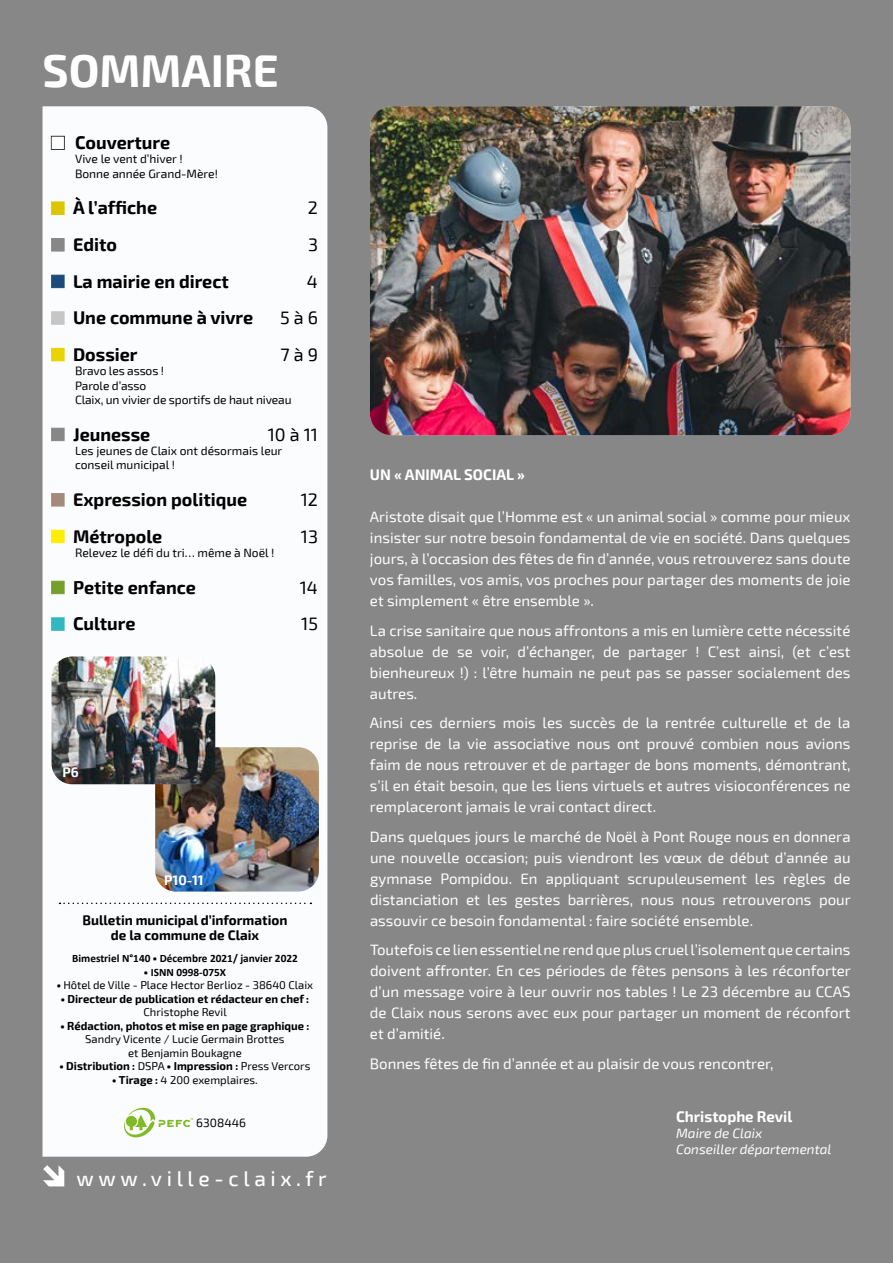
<style>
.page{position:relative;width:893px;height:1263px;background:#878787}
.page>*{position:absolute;margin:0;border:0;box-sizing:border-box;transform-origin:0 0}
.t1{font:700 45px "Exo 2";color:#fff}
.t2{font:500 21px "Exo 2";letter-spacing:.22em;color:#fff}
.t3{font:700 18px "Exo 2";color:#000}
.t4{font:18px "Exo 2";color:#000}
.t5{font:15px/21px "Exo 2";color:#fff;text-align:justify}
.t6{font:700 15px "Exo 2";color:#fff}
.t7{font:700 13.5px/15px "Exo 2";color:#000;text-align:center}
.t8{font:italic 13.5px/16.2px "Exo 2";color:#fff}
.t9{font:700 13.5px "Exo 2";color:#fff}
.t10{font:12px/14.4px "Exo 2";color:#000}
.t11{font:11.25px/13.5px "Exo 2";color:#000;text-align:center}
.t12{font:700 11.25px/13.5px "Exo 2";color:#000;text-align:center}
.t13{font:700 11.25px "Calibri";color:#000}
.s1{color:#ddc600}
.s2{color:#878787}
.s3{color:#1b4a7b}
.s4{color:#c6c6c6}
.s5{color:#ead400}
.s6{color:#a48a7a}
.s7{color:#ffed00}
.s8{color:#76a02b}
.s9{color:#30b7c0}
.s10{font-family:"Exo 2";font-weight:900}
.s11{font-weight:900}
.s12{font-weight:400}
.s13{font-weight:700}
</style>
<div class="page">
<img style="left:370px;top:106px;width:480px;height:329px">
<div style="left:43px;top:106px;width:284px;height:1051px;background:#fbfcfe"></div>
<svg style="left:43px;top:1165px;width:21px;height:21px"></svg>
<svg style="left:60px;top:902px;width:251px;height:2px"></svg>
<svg style="left:124px;top:1108px;width:69px;height:29px;background:#dcebc8"></svg>
<img style="left:155px;top:747px;width:164px;height:144px">
<img style="left:52px;top:656px;width:163px;height:128px">
<h1 class="t1" style="left:43px;top:44px;width:238px">SOMMAIRE</h1>
<p class="t3" style="left:51px;top:132px;width:121px">■ Couverture</p>
<p class="t10" style="left:75px;top:152px;width:144px">Vive le vent d’hiver !<br>Bonne année Grand-Mère!</p>
<p class="t3" style="left:51px;top:197px;width:108px"><span class="s1">■</span> À l’affiche</p>
<p class="t4" style="left:308px;top:198px;width:12px">2</p>
<p class="t3" style="left:51px;top:234px;width:68px"><span class="s2">■</span> Edito</p>
<p class="t4" style="left:308px;top:234px;width:12px">3</p>
<p class="t3" style="left:51px;top:271px;width:179px"><span class="s3">■</span> La mairie en direct</p>
<p class="t4" style="left:307px;top:271px;width:13px">4</p>
<p class="t3" style="left:51px;top:307px;width:204px"><span class="s4">■</span> Une commune à vivre</p>
<p class="t4" style="left:280px;top:307px;width:39px">5 à 6</p>
<p class="t3" style="left:51px;top:344px;width:88px"><span class="s5">■</span> Dossier</p>
<p class="t4" style="left:281px;top:344px;width:39px">7 à 9</p>
<p class="t10" style="left:75px;top:364px;width:218px">Bravo les assos !<br>Parole d’asso<br>Claix, un vivier de sportifs de haut niveau</p>
<p class="t3" style="left:51px;top:424px;width:101px"><span class="s2">■</span> Jeunesse</p>
<p class="t4" style="left:268px;top:424px;width:52px">10 à 11</p>
<p class="t10" style="left:75px;top:444px;width:209px">Les jeunes de Claix ont désormais leur conseil municipal !</p>
<p class="t3" style="left:51px;top:489px;width:198px"><span class="s6">■</span> Expression politique</p>
<p class="t4" style="left:301px;top:489px;width:19px">12</p>
<p class="t3" style="left:51px;top:526px;width:113px"><span class="s7">■</span> Métropole</p>
<p class="t4" style="left:301px;top:526px;width:19px">13</p>
<p class="t10" style="left:75px;top:546px;width:201px">Relevez le défi du tri… même à Noël !</p>
<p class="t3" style="left:51px;top:577px;width:147px"><span class="s8">■</span> Petite enfance</p>
<p class="t4" style="left:300px;top:577px;width:20px">14</p>
<p class="t3" style="left:51px;top:613px;width:86px"><span class="s9">■</span> Culture</p>
<p class="t4" style="left:301px;top:613px;width:18px">15</p>
<p class="t9" style="left:63px;top:764px;width:18px">P6</p>
<p class="t9" style="left:164px;top:872px;width:41px">P10-11</p>
<p class="t7" style="left:83px;top:913px;width:206px">Bulletin municipal d’information de la commune de Claix</p>
<p class="t13" style="left:72px;top:951px;width:227px">Bimestriel N°140 <span class="s10">•</span> Décembre 2021/ janvier 2022</p>
<p class="t13" style="left:144px;top:965px;width:84px"><span class="s10">•</span> ISNN 0998-075X</p>
<p class="t11" style="left:57px;top:979px;width:258px"><span class="s11">•</span> Hôtel de Ville - Place Hector Berlioz - 38640 Claix</p>
<p class="t12" style="left:61px;top:992px;width:250px"><span class="s11">•</span> Directeur de publication et rédacteur en chef :<br><span class="s12">Christophe Revil</span></p>
<p class="t11" style="left:60px;top:1019px;width:250px"><span class="s11">•</span> <span class="s13">Rédaction, photos et mise en page graphique :<br></span>Sandry Vicente / Lucie Germain Brottes<br>et Benjamin Boukagne</p>
<p class="t12" style="left:59px;top:1060px;width:252px"><span class="s11">•</span> Distribution : <span class="s12">DSPA</span> <span class="s11">•</span> Impression : <span class="s12">Press Vercors</span></p>
<p class="t11" style="left:112px;top:1073px;width:147px"><span class="s11">•</span> <span class="s13">Tirage :</span> 4 200 exemplaires.</p>
<p class="t10" style="left:196px;top:1116px;width:51px">6308446</p>
<h2 class="t2" style="left:77px;top:1167px;width:252px">www.ville-claix.fr</h2>
<p class="t6" style="left:370px;top:466px;width:156px">UN « ANIMAL SOCIAL »</p>
<p class="t5" style="left:370px;top:507px;width:482px">Aristote disait que l’Homme est « un animal social » comme pour mieux insister sur notre besoin fondamental de vie en société. Dans quelques jours, à l’occasion des fêtes de fin d’année, vous retrouverez sans doute vos familles, vos amis, vos proches pour partager des moments de joie et simplement « être ensemble ».</p>
<p class="t5" style="left:370px;top:620px;width:482px">La crise sanitaire que nous affrontons a mis en lumière cette nécessité absolue de se voir, d’échanger, de partager ! C’est ainsi, (et c’est bienheureux !) : l’être humain ne peut pas se passer socialement des autres.</p>
<p class="t5" style="left:370px;top:713px;width:482px">Ainsi ces derniers mois les succès de la rentrée culturelle et de la reprise de la vie associative nous ont prouvé combien nous avions faim de nous retrouver et de partager de bons moments, démontrant, s’il en était besoin, que les liens virtuels et autres visioconférences ne remplaceront jamais le vrai contact direct.</p>
<p class="t5" style="left:370px;top:826px;width:482px">Dans quelques jours le marché de Noël à Pont Rouge nous en donnera une nouvelle occasion; puis viendront les vœux de début d’année au gymnase Pompidou. En appliquant scrupuleusement les règles de distanciation et les gestes barrières, nous nous retrouverons pour assouvir ce besoin fondamental : faire société ensemble.</p>
<p class="t5" style="left:370px;top:940px;width:482px">Toutefois ce lien essentiel ne rend que plus cruel l’isolement que certains doivent affronter. En ces périodes de fêtes pensons à les réconforter d’un message voire à leur ouvrir nos tables ! Le 23 décembre au CCAS de Claix nous serons avec eux pour partager un moment de réconfort et d’amitié.</p>
<p class="t5" style="left:370px;top:1053px;width:405px">Bonnes fêtes de fin d’année et au plaisir de vous rencontrer,</p>
<p class="t6" style="left:676px;top:1108px;width:118px">Christophe Revil</p>
<p class="t8" style="left:676px;top:1126px;width:157px">Maire de Claix<br>Conseiller départemental</p>
</div>
